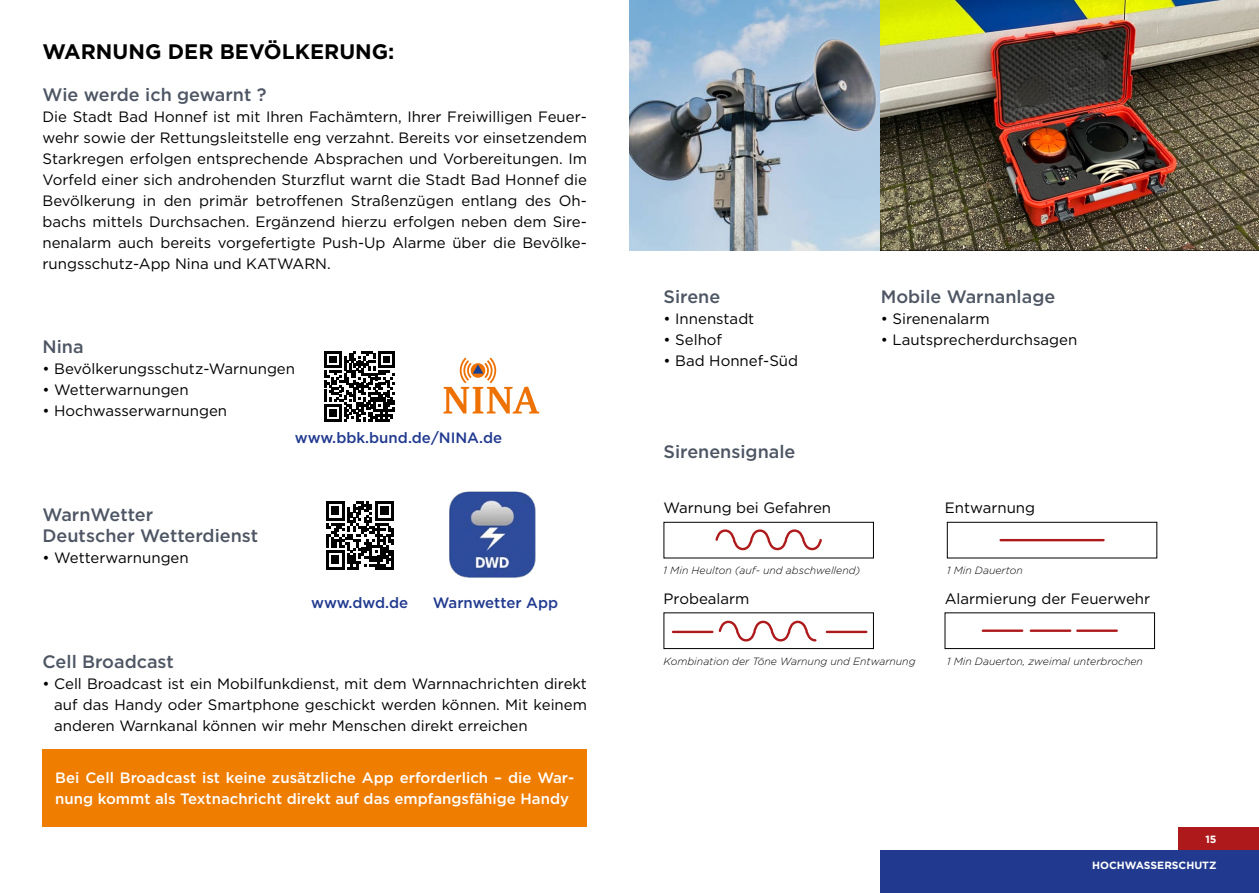
<style>
.page{position:relative;width:1259px;height:893px;background:#fff}
.page>*{position:absolute;margin:0;border:0;box-sizing:border-box;transform-origin:0 0}
.t1{font:700 21px "Gotham";color:#000}
.t2{font:500 18px/21px "Gotham";color:#4e5664}
.t3{font:15px/21px "Gotham";color:#000;text-align:justify}
.t4{font:500 15px/21px "Gotham";color:#fff}
.t5{font:500 15px "Gotham";color:#213a8f}
.t6{font:italic 300 10.5px "Gotham";color:#000}
.t7{font:700 10.5px "Gotham";color:#fff}
</style>
<div class="page">
<svg style="left:443px;top:358px;width:96px;height:55px"></svg>
<img style="left:449px;top:491px;width:87px;height:87px">
<svg style="left:324px;top:351px;width:71px;height:70px"></svg>
<svg style="left:326px;top:501px;width:68px;height:68px"></svg>
<div style="left:43px;top:749px;width:544px;height:78px;background:#ef7d00"></div>
<svg style="left:715px;top:529px;width:107px;height:22px"></svg>
<div style="left:663px;top:522px;width:210px;height:36px;border:1px solid #000"></div>
<hr style="left:1000px;top:539px;width:103px;height:2px;background:#ae191b">
<div style="left:947px;top:522px;width:210px;height:36px;border:1px solid #000"></div>
<hr style="left:673px;top:631px;width:39px;height:2px;background:#ae191b">
<hr style="left:827px;top:631px;width:39px;height:2px;background:#ae191b">
<svg style="left:718px;top:620px;width:99px;height:22px"></svg>
<div style="left:663px;top:612px;width:210px;height:37px;border:1px solid #000"></div>
<hr style="left:982px;top:629px;width:40px;height:3px;background:#ae191b">
<hr style="left:1030px;top:629px;width:40px;height:3px;background:#ae191b">
<hr style="left:1077px;top:629px;width:39px;height:3px;background:#ae191b">
<div style="left:944px;top:612px;width:210px;height:37px;border:1px solid #000"></div>
<img style="left:629px;top:0;width:630px;height:251px">
<div style="left:1178px;top:827px;width:81px;height:23px;background:#ae191b"></div>
<div style="left:880px;top:850px;width:379px;height:43px;background:#213a8f"></div>
<h1 class="t1" style="left:43px;top:38px;width:353px">WARNUNG DER BEVÖLKERUNG:</h1>
<p class="t2" style="left:43px;top:84px;width:225px">Wie werde ich gewarnt ?</p>
<p class="t3" style="left:43px;top:106px;width:546px">Die Stadt Bad Honnef ist mit Ihren Fachämtern, Ihrer Freiwilligen Feuer&shy;wehr sowie der Rettungsleitstelle eng verzahnt. Bereits vor einsetzendem Starkregen erfolgen entsprechende Absprachen und Vorbereitungen. Im Vorfeld einer sich androhenden Sturzflut warnt die Stadt Bad Honnef die Bevölkerung in den primär betroffenen Straßenzügen entlang des Oh&shy;bachs mittels Durchsachen. Ergänzend hierzu erfolgen neben dem Sire&shy;nenalarm auch bereits vorgefertigte Push-Up Alarme über die Bevölke&shy;rungsschutz-App Nina und KATWARN.</p>
<p class="t2" style="left:43px;top:336px;width:43px">Nina</p>
<p class="t3" style="left:43px;top:358px;width:254px">• Bevölkerungsschutz-Warnungen</p>
<p class="t3" style="left:43px;top:379px;width:148px">• Wetterwarnungen</p>
<p class="t3" style="left:43px;top:400px;width:186px">• Hochwasserwarnungen</p>
<p class="t2" style="left:43px;top:504px;width:217px">WarnWetter<br>Deutscher Wetterdienst</p>
<p class="t3" style="left:43px;top:547px;width:148px">• Wetterwarnungen</p>
<p class="t5" style="left:295px;top:428px;width:209px">www.bbk.bund.de/NINA.de</p>
<p class="t5" style="left:311px;top:593px;width:99px">www.dwd.de</p>
<p class="t5" style="left:433px;top:593px;width:127px">Warnwetter App</p>
<p class="t2" style="left:43px;top:651px;width:133px">Cell Broadcast</p>
<p class="t3" style="left:54px;top:673px;width:534px;text-indent:-12px">• Cell Broadcast ist ein Mobilfunkdienst, mit dem Warnnachrichten direkt auf das Handy oder Smartphone geschickt werden können. Mit keinem anderen Warnkanal können wir mehr Menschen direkt erreichen</p>
<p class="t4" style="left:55px;top:767px;width:520px">Bei Cell Broadcast ist keine zusätzliche App erforderlich – die War&shy;nung kommt als Textnachricht direkt auf das empfangsfähige Handy</p>
<p class="t2" style="left:663px;top:286px;width:58px">Sirene</p>
<p class="t3" style="left:663px;top:308px;width:92px">• Innenstadt</p>
<p class="t3" style="left:663px;top:329px;width:60px">• Selhof</p>
<p class="t3" style="left:663px;top:350px;width:136px">• Bad Honnef-Süd</p>
<p class="t2" style="left:880px;top:286px;width:176px">Mobile Warnanlage</p>
<p class="t3" style="left:880px;top:308px;width:110px">• Sirenenalarm</p>
<p class="t3" style="left:880px;top:329px;width:198px">• Lautsprecherdurchsagen</p>
<p class="t2" style="left:663px;top:441px;width:133px">Sirenensignale</p>
<p class="t3" style="left:663px;top:497px;width:169px">Warnung bei Gefahren</p>
<p class="t3" style="left:944px;top:497px;width:92px">Entwarnung</p>
<p class="t6" style="left:663px;top:564px;width:198px">1 Min Heulton (auf- und abschwellend)</p>
<p class="t6" style="left:947px;top:564px;width:77px">1 Min Dauerton</p>
<p class="t3" style="left:663px;top:588px;width:87px">Probealarm</p>
<p class="t3" style="left:944px;top:588px;width:207px">Alarmierung der Feuerwehr</p>
<p class="t6" style="left:663px;top:654px;width:253px">Kombination der Töne Warnung und Entwarnung</p>
<p class="t6" style="left:947px;top:654px;width:197px">1 Min Dauerton, zweimal unterbrochen</p>
<p class="t7" style="left:1205px;top:832px;width:13px">15</p>
<p class="t7" style="left:1092px;top:858px;width:126px">HOCHWASSERSCHUTZ</p>
</div>
